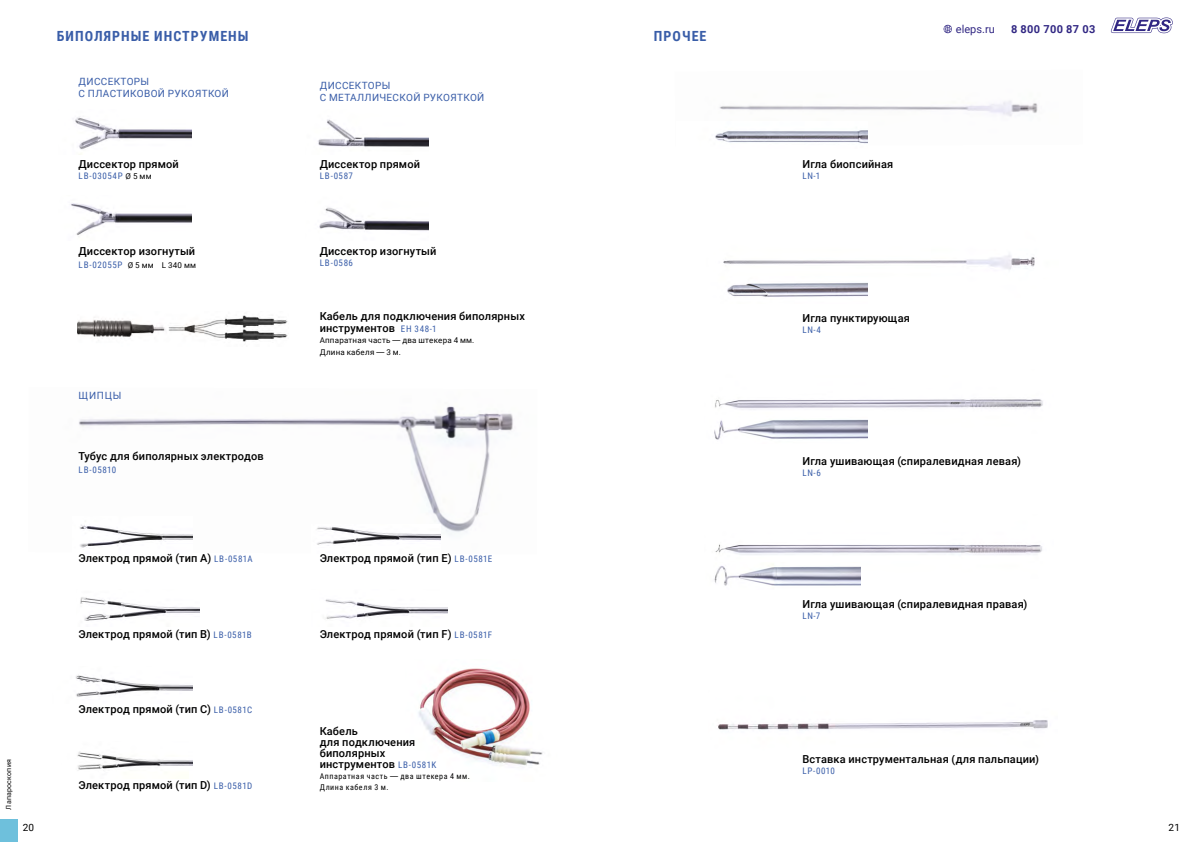
<style>
.page{position:relative;width:1191px;height:842px;background:#fff}
.page>*{position:absolute;margin:0;border:0;box-sizing:border-box;transform-origin:0 0}
.t1{font:700 14px "Roboto Condensed";letter-spacing:.075em;color:#395da8}
.t2{font:500 11px/11px "Roboto";letter-spacing:.015em;color:#000}
.t3{font:700 11px "Roboto";letter-spacing:.035em;color:#312783}
.t4{font:11px "Roboto";color:#312783}
.t5{font:10px/12px "Roboto";letter-spacing:.035em;color:#395da8}
.t6{font:10px "Roboto";color:#000}
.t7{font:9px "Roboto Condensed";letter-spacing:.065em;color:#395da8}
.t8{font:8px/12px "Roboto";letter-spacing:.025em;color:#000}
.t9{font:8px/11px "Roboto Condensed";letter-spacing:.07em;color:#000}
.t10{font:7px "Roboto";letter-spacing:.035em;color:#000}
.s1{font-family:"Roboto";font-size:8px;color:#000}
.s2{font-family:"Roboto Condensed";font-size:9px;color:#395da8}
.s3{font-family:"Roboto Condensed";font-weight:400;font-size:9px;color:#395da8}
.s4{font-family:"Ubuntu"}
</style>
<div class="page">
<div style="left:0;top:819px;width:18px;height:23px;background:#6ec0dc"></div>
<svg style="left:943px;top:24px;width:9px;height:10px"></svg>
<svg style="left:1110px;top:18px;width:62px;height:15px"></svg>
<img style="left:418px;top:668px;width:125px;height:98px">
<img style="left:79px;top:406px;width:434px;height:134px">
<img style="left:79px;top:516px;width:114px;height:32px">
<img style="left:312px;top:524px;width:128px;height:21px">
<img style="left:75px;top:675px;width:118px;height:22px">
<img style="left:80px;top:597px;width:120px;height:24px">
<img style="left:325px;top:599px;width:122px;height:20px">
<img style="left:77px;top:751px;width:116px;height:19px">
<img style="left:75px;top:117px;width:117px;height:38px">
<img style="left:318px;top:119px;width:110px;height:28px">
<img style="left:71px;top:203px;width:121px;height:32px">
<img style="left:319px;top:207px;width:109px;height:24px">
<img style="left:77px;top:315px;width:211px;height:27px">
<img style="left:719px;top:100px;width:319px;height:44px">
<img style="left:723px;top:254px;width:312px;height:42px">
<img style="left:715px;top:399px;width:328px;height:35px">
<img style="left:715px;top:544px;width:327px;height:34px">
<img style="left:718px;top:720px;width:330px;height:10px">
<img style="left:715px;top:122px;width:152px;height:22px">
<img style="left:723px;top:276px;width:144px;height:21px">
<img style="left:714px;top:417px;width:153px;height:23px">
<img style="left:714px;top:563px;width:146px;height:23px">
<p class="t1" style="left:57px;top:26px;width:193px">БИПОЛЯРНЫЕ ИНСТРУМЕНЫ</p>
<p class="t5" style="left:79px;top:76px;width:152px">ДИССЕКТОРЫ<br>С ПЛАСТИКОВОЙ РУКОЯТКОЙ</p>
<p class="t5" style="left:320px;top:79px;width:166px">ДИССЕКТОРЫ<br>С МЕТАЛЛИЧЕСКОЙ РУКОЯТКОЙ</p>
<p class="t2" style="left:78px;top:159px;width:102px">Диссектор прямой</p>
<p class="t7" style="left:79px;top:170px;width:74px">LB-03054P <span class="s1">Ø 5 мм</span></p>
<p class="t2" style="left:78px;top:245px;width:118px">Диссектор изогнутый</p>
<p class="t8" style="left:79px;top:259px;width:119px"><span class="s2">LB-02055P</span> Ø 5 мм L 340 мм</p>
<p class="t5" style="left:79px;top:389px;width:44px">ЩИПЦЫ</p>
<p class="t2" style="left:78px;top:450px;width:187px">Тубус для биполярных электродов</p>
<p class="t7" style="left:79px;top:463px;width:39px">LB-05810</p>
<p class="t2" style="left:320px;top:159px;width:102px">Диссектор прямой</p>
<p class="t7" style="left:320px;top:170px;width:35px">LB-0587</p>
<p class="t2" style="left:320px;top:245px;width:118px">Диссектор изогнутый</p>
<p class="t7" style="left:320px;top:256px;width:35px">LB-0586</p>
<p class="t2" style="left:320px;top:309px;width:207px;line-height:12px">Кабель для подключения биполярных инструментов <span class="s3">ЕН 348-1</span></p>
<p class="t8" style="left:320px;top:334px;width:156px">Аппаратная часть <span class="s4">—</span> два штекера 4 мм.<br>Длина кабеля <span class="s4">—</span> 3 м.</p>
<p class="t1" style="left:654px;top:26px;width:54px">ПРОЧЕЕ</p>
<p class="t2" style="left:802px;top:159px;width:92px">Игла биопсийная</p>
<p class="t7" style="left:802px;top:170px;width:19px">LN-1</p>
<p class="t4" style="left:956px;top:22px;width:40px">eleps.ru</p>
<p class="t3" style="left:1011px;top:22px;width:86px">8 800 700 87 03</p>
<p class="t2" style="left:802px;top:313px;width:109px">Игла пунктирующая</p>
<p class="t7" style="left:802px;top:324px;width:20px">LN-4</p>
<p class="t2" style="left:802px;top:456px;width:220px">Игла ушивающая (спиралевидная левая)</p>
<p class="t7" style="left:802px;top:467px;width:20px">LN-6</p>
<p class="t2" style="left:78px;top:553px;width:176px">Электрод прямой (тип А) <span class="s3">LB-0581A</span></p>
<p class="t2" style="left:320px;top:553px;width:174px">Электрод прямой (тип E) <span class="s3">LB-0581E</span></p>
<p class="t2" style="left:78px;top:628px;width:175px">Электрод прямой (тип В) <span class="s3">LB-0581B</span></p>
<p class="t2" style="left:320px;top:628px;width:174px">Электрод прямой (тип F) <span class="s3">LB-0581F</span></p>
<p class="t2" style="left:802px;top:599px;width:226px">Игла ушивающая (спиралевидная правая)</p>
<p class="t7" style="left:802px;top:610px;width:19px">LN-7</p>
<p class="t10" style="left:4px;top:809px;width:52px;rotate:-90deg">Лапароскопия</p>
<p class="t2" style="left:78px;top:703px;width:175px">Электрод прямой (тип С) <span class="s3">LB-0581C</span></p>
<p class="t2" style="left:78px;top:779px;width:175px">Электрод прямой (тип D) <span class="s3">LB-0581D</span></p>
<p class="t2" style="left:320px;top:725px;width:118px">Кабель<br>для подключения биполярных инструментов <span class="s3">LB-0581K</span></p>
<p class="t9" style="left:320px;top:770px;width:152px">Аппаратная часть <span class="s4">—</span> два штекера 4 мм.<br>Длина кабеля 3 м.</p>
<p class="t2" style="left:802px;top:753px;width:238px">Вставка инструментальная (для пальпации)</p>
<p class="t7" style="left:802px;top:764px;width:34px">LP-0010</p>
<p class="t6" style="left:23px;top:820px;width:13px">20</p>
<p class="t6" style="left:1168px;top:820px;width:13px">21</p>
</div>
